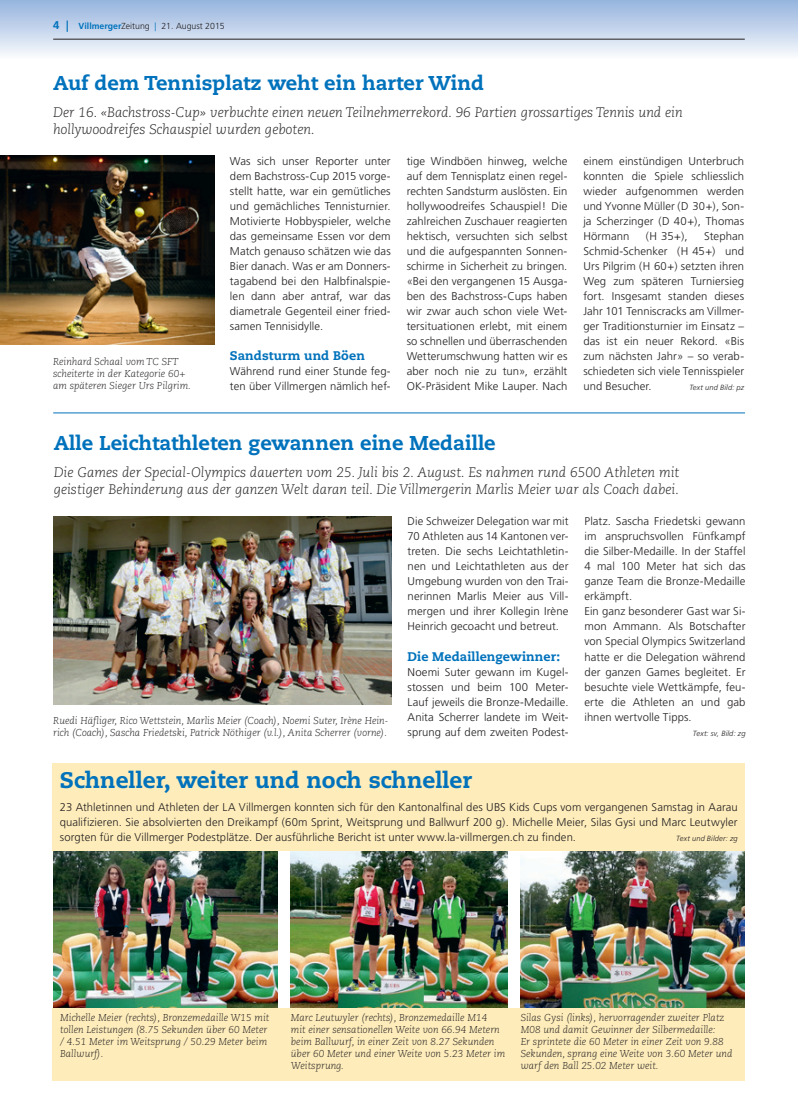
<style>
.page{position:relative;width:798px;height:1117px;background:#fff}
.page>*{position:absolute;margin:0;border:0;box-sizing:border-box;transform-origin:0 0}
.t1{font:800 22.5px "Caecilia";color:#0072bc}
.t2{font:800 20px "Caecilia";color:#0072bc}
.t3{font:italic 300 13.75px/16.5px "Caecilia";color:#231f20}
.t4{font:800 12.5px "Caecilia";letter-spacing:.005em;color:#0072bc}
.t5{font:300 11.25px/15px "Frutiger";letter-spacing:.005em;color:#231f20;text-align:justify}
.t6{font:italic 300 10px/12px "Caecilia";color:#231f20}
.t7{font:300 8.75px "Frutiger";color:#231f20}
.t8{font:italic 300 7.5px "Frutiger";letter-spacing:.02em;color:#231f20}
.s1{font-weight:700;font-size:11.25px;color:#0072bc}
.s2{font-family:"Myriad";font-weight:700;font-size:11.25px;color:#0072bc}
.s3{font-weight:700;color:#0072bc}
.s4{color:#0072bc}
</style>
<div class="page">
<svg style="left:0;top:0;width:797px;height:55px;background:#c2d3ea"></svg>
<hr style="left:53px;top:39px;width:691px;height:1px;background:#231f20">
<div style="left:53px;top:763px;width:691px;height:317px;background:#feedbb"></div>
<div style="left:48px;top:851px;width:701px;height:156px;background:#fff"></div>
<img style="left:291px;top:851px;width:216px;height:156px">
<img style="left:520px;top:851px;width:224px;height:156px">
<img style="left:0;top:156px;width:214px;height:188px">
<img style="left:53px;top:516px;width:338px;height:188px">
<hr style="left:53px;top:412px;width:691px;height:1px;background:#0072bc">
<img style="left:53px;top:851px;width:224px;height:156px">
<p class="t7" style="left:53px;top:21px;width:173px"><span class="s1">4</span> <span class="s2">|</span> <span class="s3">Villmerger</span>Zeitung <span class="s4">|</span> 21. August 2015</p>
<h2 class="t2" style="left:53px;top:71px;width:432px">Auf dem Tennisplatz weht ein harter Wind</h2>
<p class="t3" style="left:53px;top:104px;width:630px">Der 16. «Bachstross-Cup» verbuchte einen neuen Teilnehmerrekord. 96 Partien grossartiges Tennis und ein hollywoodreifes Schauspiel wurden geboten.</p>
<p class="t5" style="left:230px;top:154px;width:162px">Was sich unser Reporter unter dem Bachstross-Cup 2015 vorge&shy;stellt hatte, war ein gemütliches und gemächliches Tennisturnier.<br>Motivierte Hobbyspieler, welche das gemeinsame Essen vor dem Match genauso schätzen wie das Bier danach. Was er am Donners&shy;tagabend bei den Halbfinalspie&shy;len dann aber antraf, war das diametrale Gegenteil einer fried&shy;samen Tennisidylle.</p>
<p class="t4" style="left:230px;top:348px;width:136px">Sandsturm und Böen</p>
<p class="t5" style="left:230px;top:364px;width:162px">Während rund einer Stunde feg&shy;ten über Villmergen nämlich hef-</p>
<p class="t5" style="left:406px;top:154px;width:162px">tige Windböen hinweg, welche auf dem Tennisplatz einen regel&shy;rechten Sandsturm auslösten. Ein hollywoodreifes Schauspiel! Die zahlreichen Zuschauer reagierten hektisch, versuchten sich selbst und die aufgespannten Sonnen&shy;schirme in Sicherheit zu bringen. «Bei den vergangenen 15 Ausga&shy;ben des Bachstross-Cups haben wir zwar auch schon viele Wet&shy;tersituationen erlebt, mit einem so schnellen und überraschenden Wetterumschwung hatten wir es aber noch nie zu tun», erzählt OK-Präsident Mike Lauper. Nach</p>
<p class="t5" style="left:583px;top:154px;width:162px">einem einstündigen Unterbruch konnten die Spiele schliesslich wieder aufgenommen werden und Yvonne Müller (D 30+), Son&shy;ja Scherzinger (D 40+), Thomas Hörmann</p>
<p class="t5" style="left:645px;top:229px;width:43px">(H 35+),</p>
<p class="t5" style="left:583px;top:229px;width:162px;text-indent:121px">Stephan Schmid-Schenker (H 45+) und Urs Pilgrim (H 60+) setzten ihren Weg zum späteren Turniersieg fort. Insgesamt standen dieses Jahr 101 Tenniscracks am Villmer&shy;ger Traditionsturnier im Einsatz – das ist ein neuer Rekord. «Bis zum nächsten Jahr» – so verab&shy;schiedeten sich viele Tennisspieler und Besucher.</p>
<p class="t6" style="left:53px;top:356px;width:139px">Reinhard Schaal vom TC SFT scheiterte in der Kategorie 60+ am späteren Sieger Urs Pilgrim.</p>
<p class="t8" style="left:689px;top:383px;width:56px">Text und Bild: pz</p>
<h2 class="t2" style="left:54px;top:431px;width:443px">Alle Leichtathleten gewannen eine Medaille</h2>
<p class="t3" style="left:54px;top:464px;width:627px">Die Games der Special-Olympics dauerten vom 25. Juli bis 2. August. Es nahmen rund 6500 Athleten mit geistiger Behinderung aus der ganzen Welt daran teil. Die Villmergerin Marlis Meier war als Coach dabei.</p>
<p class="t5" style="left:407px;top:514px;width:162px">Die Schweizer Delegation war mit 70 Athleten aus 14 Kantonen ver&shy;treten. Die sechs Leichtathletin&shy;nen und Leichtathleten aus der Umgebung wurden von den Trai&shy;nerinnen Marlis Meier aus Vill&shy;mergen und ihrer Kollegin Irène Heinrich gecoacht und betreut.</p>
<p class="t4" style="left:407px;top:648px;width:154px">Die Medaillengewinner:</p>
<p class="t5" style="left:407px;top:664px;width:162px">Noemi Suter gewann im Kugel&shy;stossen und beim 100 Meter-Lauf jeweils die Bronze-Medaille.<br>Anita Scherrer landete im Weit&shy;sprung auf dem zweiten Podest-</p>
<p class="t5" style="left:584px;top:514px;width:162px;text-align:left">Platz. Sascha Friedetski gewann im anspruchsvollen Fünfkampf die Silber-Medaille. In der Staffel<br>4 mal 100 Meter hat sich das ganze Team die Bronze-Medaille erkämpft.<br>Ein ganz besonderer Gast war Si&shy;mon Ammann. Als Botschafter von Special Olympics Switzerland hatte er die Delegation während der ganzen Games begleitet. Er besuchte viele Wettkämpfe, feu&shy;erte die Athleten an und gab ihnen wertvolle Tipps.</p>
<p class="t8" style="left:692px;top:728px;width:54px">Text: sv, Bild: zg</p>
<p class="t6" style="left:53px;top:714px;width:336px">Ruedi Häfliger, Rico Wettstein, Marlis Meier (Coach), Noemi Suter, Irène Hein&shy;rich (Coach), Sascha Friedetski, Patrick Nöthiger (v.l.), Anita Scherrer (vorne).</p>
<h1 class="t1" style="left:60px;top:766px;width:413px">Schneller, weiter und noch schneller</h1>
<p class="t5" style="left:60px;top:799px;width:679px">23 Athletinnen und Athleten der LA Villmergen konnten sich für den Kantonalfinal des UBS Kids Cups vom vergangenen Samstag in Aarau qualifizieren. Sie absolvierten den Dreikampf (60m Sprint, Weitsprung und Ballwurf 200 g). Michelle Meier, Silas Gysi und Marc Leutwyler sorgten für die Villmerger Podestplätze. Der ausführliche Bericht ist unter www.la-villmergen.ch zu finden.</p>
<p class="t8" style="left:676px;top:833px;width:63px">Text und Bilder: zg</p>
<p class="t6" style="left:60px;top:1011px;width:210px">Michelle Meier (rechts), Bronzemedaille W15 mit tollen Leistungen (8.75 Sekunden über 60 Meter / 4.51 Meter im Weitsprung / 50.29 Meter beim Ballwurf).</p>
<p class="t6" style="left:291px;top:1011px;width:216px">Marc Leutwyler (rechts), Bronzemedaille M14<br>mit einer sensationellen Weite von 66.94 Metern beim Ballwurf, in einer Zeit von 8.27 Sekunden über 60 Meter und einer Weite von 5.23 Meter im Weitsprung.</p>
<p class="t6" style="left:520px;top:1011px;width:213px">Silas Gysi (links), hervorragender zweiter Platz M08 und damit Gewinner der Silbermedaille:<br>Er sprintete die 60 Meter in einer Zeit von 9.88<br>Sekunden, sprang eine Weite von 3.60 Meter und warf den Ball 25.02 Meter weit.</p>
</div>
